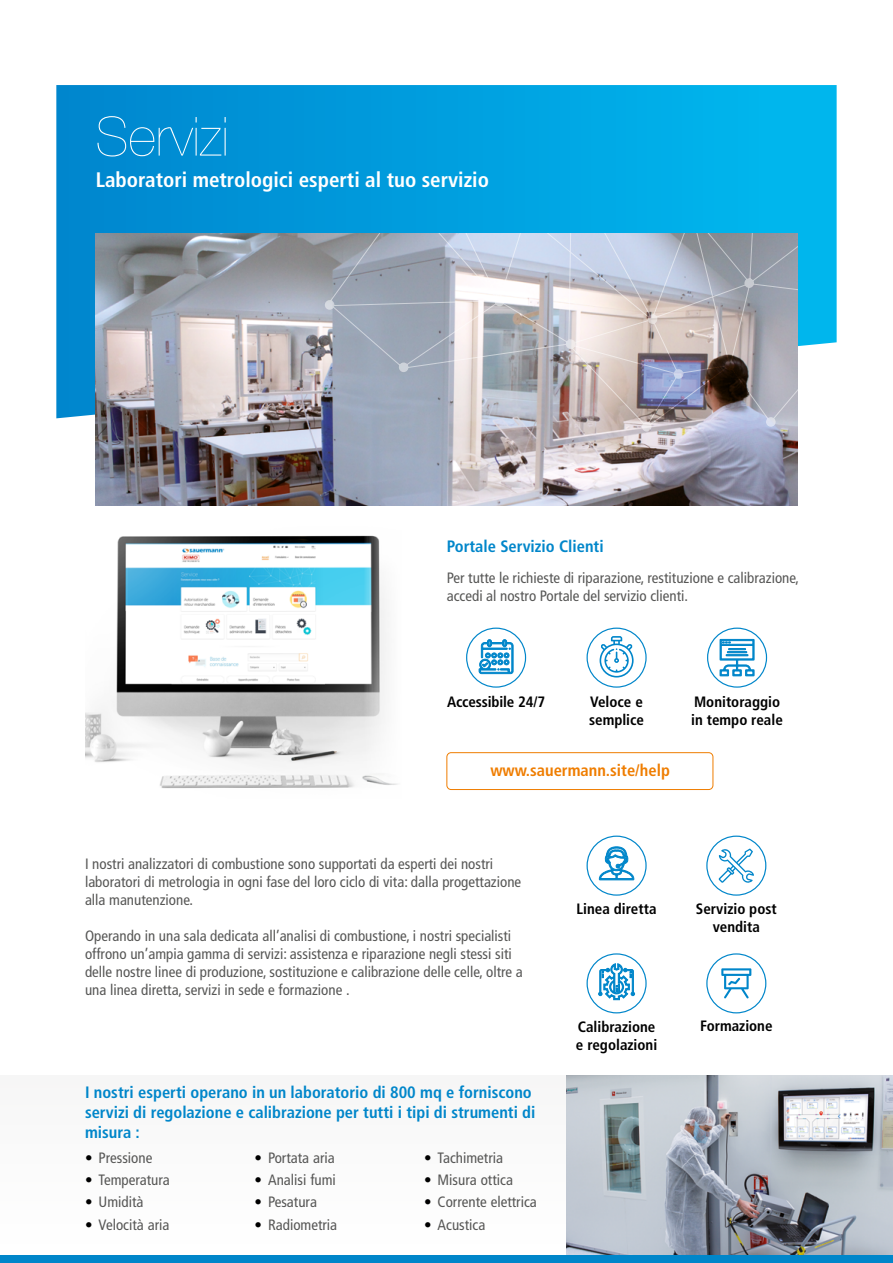
<style>
.page{position:relative;width:893px;height:1263px;background:#fff}
.page>*{position:absolute;margin:0;border:0;box-sizing:border-box;transform-origin:0 0}
.t1{font:200 54px "Helvetica Neue LT Std";color:#fff}
.t2{font:700 condensed 21px "Frutiger LT Std";color:#fff}
.t3{font:700 condensed 16.5px/19.8px "Frutiger LT Std";color:#0086ca}
.t4{font:700 condensed 16.5px "Frutiger LT Std";color:#ef7d00}
.t5{font:condensed 15px/18px "Frutiger LT Std";color:#575756}
.t6{font:700 condensed 15px/18px "Frutiger LT Std";color:#000}
.s1{color:#000}
</style>
<div class="page">
<div style="left:0;top:1254px;width:893px;height:9px;background:#0086ca"></div>
<div style="left:0;top:1075px;width:893px;height:179px;background:#fbfbfb"></div>
<div style="left:586px;top:953px;width:61px;height:60px;border:1px solid #0086ca;border-radius:50%"></div>
<svg style="left:598px;top:963px;width:37px;height:37px"></svg>
<div style="left:586px;top:835px;width:61px;height:61px;border:1px solid #0086ca;border-radius:50%"></div>
<svg style="left:599px;top:846px;width:35px;height:34px"></svg>
<div style="left:706px;top:953px;width:60px;height:60px;border:1px solid #0086ca;border-radius:50%"></div>
<svg style="left:721px;top:968px;width:30px;height:30px"></svg>
<div style="left:706px;top:835px;width:60px;height:61px;border:1px solid #0086ca;border-radius:50%"></div>
<svg style="left:718px;top:848px;width:36px;height:35px"></svg>
<svg style="left:56px;top:85px;width:781px;height:333px;background:#09a2df"></svg>
<img style="left:85px;top:535px;width:313px;height:253px">
<div style="left:446px;top:752px;width:267px;height:38px;border:1px solid #ef7d00;border-radius:4px"></div>
<svg style="left:708px;top:628px;width:58px;height:59px"></svg>
<div style="left:707px;top:628px;width:60px;height:60px;border:1px solid #0086ca;border-radius:50%"></div>
<svg style="left:720px;top:639px;width:34px;height:37px"></svg>
<div style="left:726px;top:654px;width:22px;height:2px;border:1px solid #0086ca"></div>
<div style="left:466px;top:628px;width:60px;height:60px;border:1px solid #0086ca;border-radius:50%"></div>
<svg style="left:479px;top:639px;width:34px;height:35px"></svg>
<div style="left:586px;top:628px;width:61px;height:60px;border:1px solid #0086ca;border-radius:50%"></div>
<svg style="left:600px;top:636px;width:34px;height:41px"></svg>
<img style="left:567px;top:1075px;width:326px;height:179px">
<img style="left:96px;top:234px;width:701px;height:271px">
<svg style="left:325px;top:234px;width:472px;height:198px;background:#b1b2bb"></svg>
<h1 class="t1" style="left:96px;top:105px;width:134px">Servizi</h1>
<h2 class="t2" style="left:96px;top:167px;width:395px">Laboratori metrologici esperti al tuo servizio</h2>
<p class="t3" style="left:447px;top:536px;width:158px">Portale Servizio Clienti</p>
<p class="t5" style="left:447px;top:569px;width:354px">Per tutte le richieste di riparazione, restituzione e calibrazione, accedi al nostro Portale del servizio clienti.</p>
<p class="t6" style="left:447px;top:693px;width:100px">Accessibile 24/7</p>
<p class="t6" style="left:589px;top:693px;width:57px">Veloce e semplice</p>
<p class="t6" style="left:691px;top:693px;width:93px">Monitoraggio in tempo reale</p>
<p class="t4" style="left:490px;top:760px;width:181px">www.sauermann.site/help</p>
<p class="t5" style="left:85px;top:855px;width:438px">I nostri analizzatori di combustione sono supportati da esperti dei nostri laboratori di metrologia in ogni fase del loro ciclo di vita: dalla progettazione alla manutenzione.</p>
<p class="t5" style="left:85px;top:927px;width:439px">Operando in una sala dedicata all’analisi di combustione, i nostri specialisti offrono un’ampia gamma di servizi: assistenza e riparazione negli stessi siti delle nostre linee di produzione, sostituzione e calibrazione delle celle, oltre a una linea diretta, servizi in sede e formazione .</p>
<p class="t3" style="left:85px;top:1082px;width:452px">I nostri esperti operano in un laboratorio di 800 mq e forniscono servizi di regolazione e calibrazione per tutti i tipi di strumenti di misura :</p>
<p class="t5" style="left:85px;top:1149px;width:69px"><span class="s1">•</span> Pressione</p>
<p class="t5" style="left:85px;top:1171px;width:86px"><span class="s1">•</span> Temperatura</p>
<p class="t5" style="left:85px;top:1193px;width:60px"><span class="s1">•</span> Umidità</p>
<p class="t5" style="left:85px;top:1215px;width:86px"><span class="s1">•</span> Velocità aria</p>
<p class="t5" style="left:255px;top:1149px;width:82px"><span class="s1">•</span> Portata aria</p>
<p class="t5" style="left:255px;top:1171px;width:83px"><span class="s1">•</span> Analisi fumi</p>
<p class="t5" style="left:255px;top:1193px;width:64px"><span class="s1">•</span> Pesatura</p>
<p class="t5" style="left:255px;top:1215px;width:84px"><span class="s1">•</span> Radiometria</p>
<p class="t5" style="left:424px;top:1149px;width:81px"><span class="s1">•</span> Tachimetria</p>
<p class="t5" style="left:424px;top:1171px;width:90px"><span class="s1">•</span> Misura ottica</p>
<p class="t5" style="left:424px;top:1193px;width:114px"><span class="s1">•</span> Corrente elettrica</p>
<p class="t5" style="left:424px;top:1215px;width:63px"><span class="s1">•</span> Acustica</p>
<p class="t6" style="left:577px;top:900px;width:81px">Linea diretta</p>
<p class="t6" style="left:576px;top:1017px;width:83px">Calibrazione e regolazioni</p>
<p class="t6" style="left:696px;top:900px;width:82px;text-align:center">Servizio post vendita</p>
<p class="t6" style="left:700px;top:1016px;width:74px">Formazione</p>
</div>
